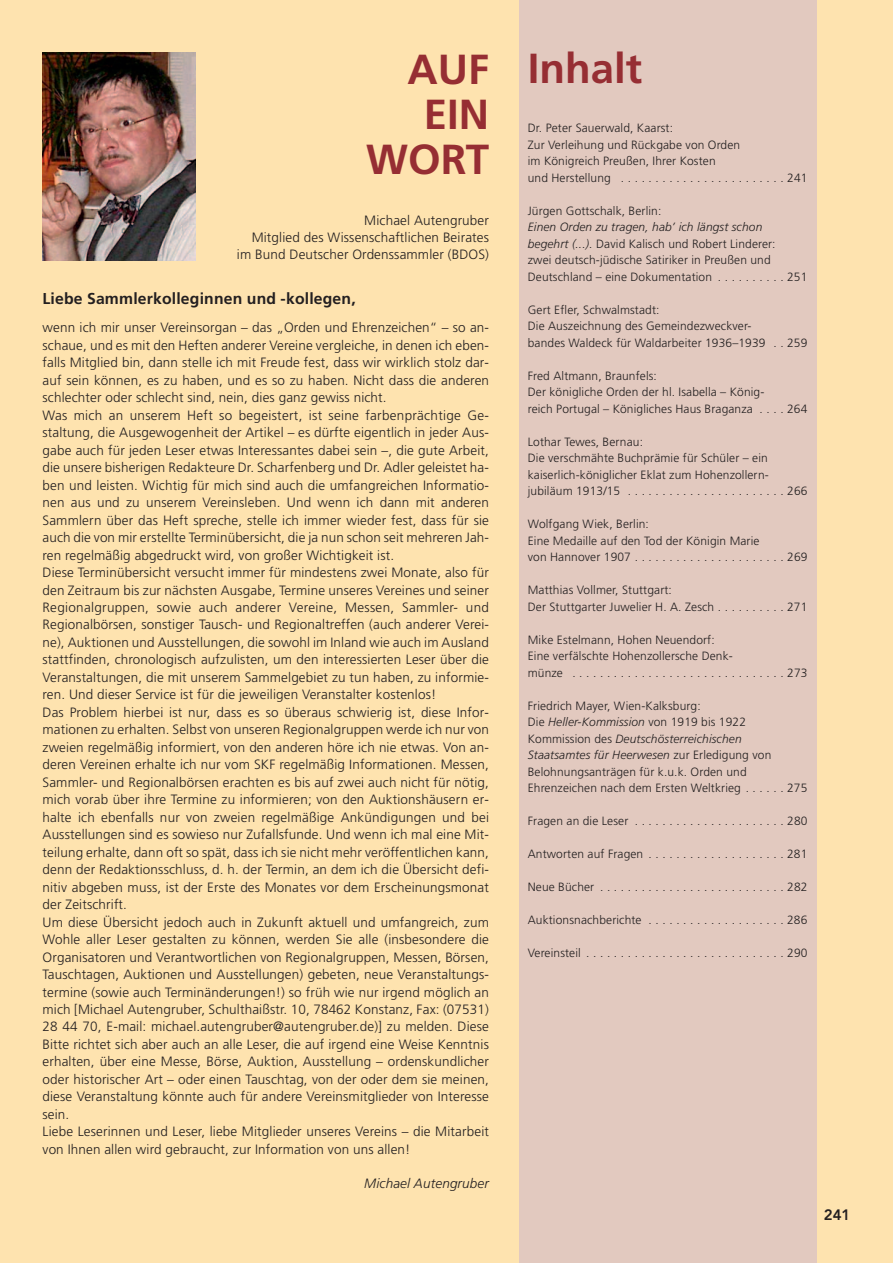
<style>
.page{position:relative;width:893px;height:1263px;background:#fee3af}
.page>*{position:absolute;margin:0;border:0;box-sizing:border-box;transform-origin:0 0}
.t1{font:700 42px/45px "Frutiger";color:#962e33;text-align:right}
.t2{font:700 15.75px "Frutiger";letter-spacing:.01em;color:#231f20}
.t3{font:800 15px "Avenir";color:#231f20}
.t4{font:300 13.5px/17.4px "Frutiger";letter-spacing:.01em;color:#231f20;text-align:right}
.t5{font:italic 300 13.5px "Frutiger";letter-spacing:.01em;color:#231f20}
.t6{font:300 12px/16.5px "Frutiger";letter-spacing:.01em;color:#231f20}
.s1{font-style:italic}
</style>
<div class="page">
<div style="left:519px;top:0;width:297px;height:1263px;background:#e2c9bf"></div>
<img style="left:43px;top:52px;width:153px;height:209px">
<h1 class="t1" style="left:366px;top:50px;width:124px">AUF<br>EIN<br>WORT</h1>
<p class="t4" style="left:237px;top:213px;width:254px">Michael Autengruber<br>Mitglied des Wissenschaftlichen Beirates im Bund Deutscher Ordenssammler (BDOS)</p>
<p class="t2" style="left:43px;top:293px;width:315px">Liebe Sammlerkolleginnen und -kollegen,</p>
<p class="t4" style="left:43px;top:320px;width:448px;text-align:left">wenn ich mir unser Vereinsorgan – das „Orden und Ehrenzeichen“ – so an&shy;schaue, und es mit den Heften anderer Vereine vergleiche, in denen ich eben&shy;falls Mitglied bin, dann stelle ich mit Freude fest, dass wir wirklich stolz dar&shy;auf sein können, es zu haben, und es so zu haben. Nicht dass die anderen schlechter oder schlecht sind, nein, dies ganz gewiss nicht.<br>Was mich an unserem Heft so begeistert, ist seine farbenprächtige Ge&shy;staltung, die Ausgewogenheit der Artikel – es dürfte eigentlich in jeder Aus&shy;gabe auch für jeden Leser etwas Interessantes dabei sein –, die gute Arbeit, die unsere bisherigen Redakteure Dr. Scharfenberg und Dr. Adler geleistet ha&shy;ben und leisten. Wichtig für mich sind auch die umfangreichen Informatio&shy;nen aus und zu unserem Vereinsleben. Und wenn ich dann mit anderen Sammlern über das Heft spreche, stelle ich immer wieder fest, dass für sie auch die von mir erstellte Terminübersicht, die ja nun schon seit mehreren Jah&shy;ren regelmäßig abgedruckt wird, von großer Wichtigkeit ist.<br>Diese Terminübersicht versucht immer für mindestens zwei Monate, also für den Zeitraum bis zur nächsten Ausgabe, Termine unseres Vereines und seiner Regionalgruppen, sowie auch anderer Vereine, Messen, Sammler- und Regionalbörsen, sonstiger Tausch- und Regionaltreffen (auch anderer Verei&shy;ne), Auktionen und Ausstellungen, die sowohl im Inland wie auch im Ausland stattfinden, chronologisch aufzulisten, um den interessierten Leser über die Veranstaltungen, die mit unserem Sammelgebiet zu tun haben, zu informie&shy;ren. Und dieser Service ist für die jeweiligen Veranstalter kostenlos!<br>Das Problem hierbei ist nur, dass es so überaus schwierig ist, diese Infor&shy;mationen zu erhalten. Selbst von unseren Regionalgruppen werde ich nur von zweien regelmäßig informiert, von den anderen höre ich nie etwas. Von an&shy;deren Vereinen erhalte ich nur vom SKF regelmäßig Informationen. Messen, Sammler- und Regionalbörsen erachten es bis auf zwei auch nicht für nötig, mich vorab über ihre Termine zu informieren; von den Auktionshäusern er&shy;halte ich ebenfalls nur von zweien regelmäßige Ankündigungen und bei Ausstellungen sind es sowieso nur Zufallsfunde. Und wenn ich mal eine Mit&shy;teilung erhalte, dann oft so spät, dass ich sie nicht mehr veröffentlichen kann, denn der Redaktionsschluss, d. h. der Termin, an dem ich die Übersicht defi&shy;nitiv abgeben muss, ist der Erste des Monates vor dem Erscheinungsmonat der Zeitschrift.<br>Um diese Übersicht jedoch auch in Zukunft aktuell und umfangreich, zum Wohle aller Leser gestalten zu können, werden Sie alle (insbesondere die Organisatoren und Verantwortlichen von Regionalgruppen, Messen, Börsen, Tauschtagen, Auktionen und Ausstellungen) gebeten, neue Veranstaltungs&shy;termine (sowie auch Terminänderungen!) so früh wie nur irgend möglich an mich [Michael Autengruber, Schulthaißstr. 10, 78462 Konstanz, Fax: (07531)<br>28 44 70, E-mail: michael.autengruber@autengruber.de)] zu melden. Diese Bitte richtet sich aber auch an alle Leser, die auf irgend eine Weise Kenntnis erhalten, über eine Messe, Börse, Auktion, Ausstellung – ordenskundlicher oder historischer Art – oder einen Tauschtag, von der oder dem sie meinen, diese Veranstaltung könnte auch für andere Vereinsmitglieder von Interesse sein.<br>Liebe Leserinnen und Leser, liebe Mitglieder unseres Vereins – die Mitarbeit von Ihnen allen wird gebraucht, zur Information von uns allen!</p>
<p class="t5" style="left:364px;top:1178px;width:126px">Michael Autengruber</p>
<h1 class="t1" style="left:528px;top:49px;width:116px">Inhalt</h1>
<p class="t6" style="left:528px;top:121px;width:281px">Dr. Peter Sauerwald, Kaarst:<br>Zur Verleihung und Rückgabe von Orden<br>im Königreich Preußen, Ihrer Kosten<br>und Herstellung . . . . . . . . . . . . . . . . . . . . . . . . 241</p>
<p class="t6" style="left:528px;top:203px;width:135px">Jürgen Gottschalk, Berlin:</p>
<p class="t6" style="left:528px;top:220px;width:281px"><span class="s1">Einen Orden zu tragen, hab’ ich längst schon<br>begehrt (...).</span> David Kalisch und Robert Linderer:<br>zwei deutsch-jüdische Satiriker in Preußen und Deutschland – eine Dokumentation . . . . . . . . . . 251</p>
<p class="t6" style="left:528px;top:302px;width:281px">Gert Efler, Schwalmstadt:<br>Die Auszeichnung des Gemeindezweckver-<br>bandes Waldeck für Waldarbeiter 1936–1939 . . 259</p>
<p class="t6" style="left:528px;top:368px;width:281px">Fred Altmann, Braunfels:<br>Der königliche Orden der hl. Isabella – König-<br>reich Portugal – Königliches Haus Braganza . . . . 264</p>
<p class="t6" style="left:528px;top:434px;width:281px">Lothar Tewes, Bernau:<br>Die verschmähte Buchprämie für Schüler – ein kaiserlich-königlicher Eklat zum Hohenzollern&shy;jubiläum 1913/15 . . . . . . . . . . . . . . . . . . . . . . . 266</p>
<p class="t6" style="left:528px;top:517px;width:281px">Wolfgang Wiek, Berlin:<br>Eine Medaille auf den Tod der Königin Marie<br>von Hannover 1907 . . . . . . . . . . . . . . . . . . . . . . 269</p>
<p class="t6" style="left:528px;top:583px;width:281px">Matthias Vollmer, Stuttgart:<br>Der Stuttgarter Juwelier H. A. Zesch . . . . . . . . . . 271</p>
<p class="t6" style="left:528px;top:632px;width:281px">Mike Estelmann, Hohen Neuendorf:<br>Eine verfälschte Hohenzollersche Denk-<br>münze . . . . . . . . . . . . . . . . . . . . . . . . . . . . . . . 273</p>
<p class="t6" style="left:528px;top:698px;width:281px">Friedrich Mayer, Wien-Kalksburg:<br>Die <span class="s1">Heller-Kommission</span> von 1919 bis 1922<br>Kommission des <span class="s1">Deutschösterreichischen<br>Staatsamtes für Heerwesen</span> zur Erledigung von Belohnungsanträgen für k.u.k. Orden und Ehrenzeichen nach dem Ersten Weltkrieg . . . . . . 275</p>
<p class="t6" style="left:528px;top:814px;width:281px">Fragen an die Leser . . . . . . . . . . . . . . . . . . . . . . 280</p>
<p class="t6" style="left:528px;top:847px;width:281px">Antworten auf Fragen . . . . . . . . . . . . . . . . . . . . 281</p>
<p class="t6" style="left:528px;top:880px;width:281px">Neue Bücher . . . . . . . . . . . . . . . . . . . . . . . . . . . 282</p>
<p class="t6" style="left:528px;top:913px;width:281px">Auktionsnachberichte . . . . . . . . . . . . . . . . . . . . 286</p>
<p class="t6" style="left:528px;top:946px;width:281px">Vereinsteil . . . . . . . . . . . . . . . . . . . . . . . . . . . . . 290</p>
<p class="t3" style="left:824px;top:1209px;width:28px">241</p>
</div>
